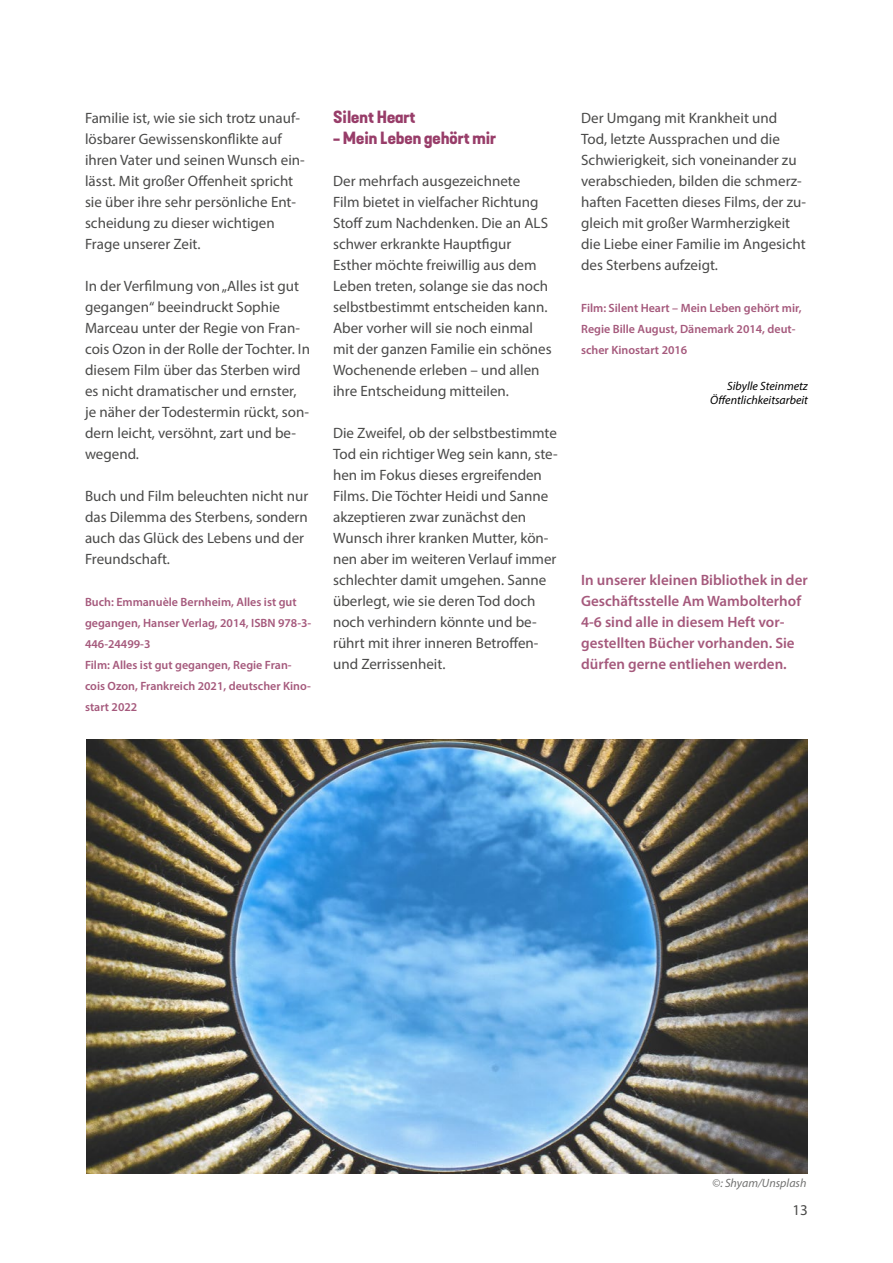
<style>
.page{position:relative;width:893px;height:1263px;background:#fff}
.page>*{position:absolute;margin:0;border:0;box-sizing:border-box;transform-origin:0 0}
.t1{font:16.5px "Kapra Neue Pro Bold Exp";color:#983d69}
.t2{font:15px/21px "Myriad Pro";color:#4a4a49}
.t3{font:600 15px/21px "Myriad Pro";color:#a5597c}
.t4{font:600 12px/21px "Myriad Pro";color:#a5597c}
.t5{font:italic 12px/14.4px "Myriad Pro";color:#000;text-align:right}
.t6{font:italic 12px "Myriad Pro";color:#727271}
</style>
<div class="page">
<img style="left:86px;top:740px;width:722px;height:433px">
<p class="t2" style="left:85px;top:107px;width:221px">Familie ist, wie sie sich trotz unauf&shy;lösbarer Gewissenskonflikte auf ihren Vater und seinen Wunsch ein&shy;lässt. Mit großer Offenheit spricht sie über ihre sehr persönliche Ent&shy;scheidung zu dieser wichtigen<br>Frage unserer Zeit.</p>
<p class="t2" style="left:85px;top:275px;width:226px">In der Verfilmung von „Alles ist gut gegangen“ beeindruckt Sophie<br>Marceau unter der Regie von Fran&shy;cois Ozon in der Rolle der Tochter. In diesem Film über das Sterben wird es nicht dramatischer und ernster, je näher der Todestermin rückt, son&shy;dern leicht, versöhnt, zart und be&shy;wegend.</p>
<p class="t2" style="left:85px;top:485px;width:225px">Buch und Film beleuchten nicht nur das Dilemma des Sterbens, sondern auch das Glück des Lebens und der<br>Freundschaft.</p>
<p class="t4" style="left:85px;top:591px;width:228px">Buch: Emmanuèle Bernheim, Alles ist gut gegangen, Hanser Verlag, 2014, ISBN 978-3-<br>446-24499-3<br>Film: Alles ist gut gegangen, Regie Fran&shy;cois Ozon, Frankreich 2021, deutscher Kino&shy;start 2022</p>
<p class="t1" style="left:333px;top:106px;width:84px">Silent Heart</p>
<p class="t1" style="left:333px;top:127px;width:164px">- Mein Leben gehört mir</p>
<p class="t2" style="left:333px;top:170px;width:220px">Der mehrfach ausgezeichnete<br>Film bietet in vielfacher Richtung<br>Stoff zum Nachdenken. Die an ALS schwer erkrankte Hauptfigur<br>Esther möchte freiwillig aus dem<br>Leben treten, solange sie das noch selbstbestimmt entscheiden kann.<br>Aber vorher will sie noch einmal mit der ganzen Familie ein schönes<br>Wochenende erleben – und allen ihre Entscheidung mitteilen.</p>
<p class="t2" style="left:333px;top:422px;width:226px">Die Zweifel, ob der selbstbestimmte<br>Tod ein richtiger Weg sein kann, ste&shy;hen im Fokus dieses ergreifenden<br>Films. Die Töchter Heidi und Sanne akzeptieren zwar zunächst den<br>Wunsch ihrer kranken Mutter, kön&shy;nen aber im weiteren Verlauf immer schlechter damit umgehen. Sanne überlegt, wie sie deren Tod doch noch verhindern könnte und be&shy;rührt mit ihrer inneren Betroffen&shy;und Zerrissenheit.</p>
<p class="t2" style="left:581px;top:107px;width:226px">Der Umgang mit Krankheit und Tod, letzte Aussprachen und die Schwierigkeit, sich voneinander zu verabschieden, bilden die schmerz&shy;haften Facetten dieses Films, der zu&shy;gleich mit großer Warmherzigkeit die Liebe einer Familie im Angesicht des Sterbens aufzeigt.</p>
<p class="t4" style="left:581px;top:297px;width:222px">Film: Silent Heart – Mein Leben gehört mir,<br>Regie Bille August, Dänemark 2014, deut&shy;scher Kinostart 2016</p>
<p class="t5" style="left:710px;top:378px;width:99px">Sibylle Steinmetz<br>Öffentlichkeitsarbeit</p>
<p class="t3" style="left:581px;top:569px;width:228px">In unserer kleinen Bibliothek in der Geschäftsstelle Am Wambolterhof 4-6 sind alle in diesem Heft vor&shy;gestellten Bücher vorhanden. Sie dürfen gerne entliehen werden.</p>
<p class="t6" style="left:712px;top:1176px;width:96px">©: Shyam/Unsplash</p>
<p class="t2" style="left:792px;top:1199px;width:17px">13</p>
</div>
